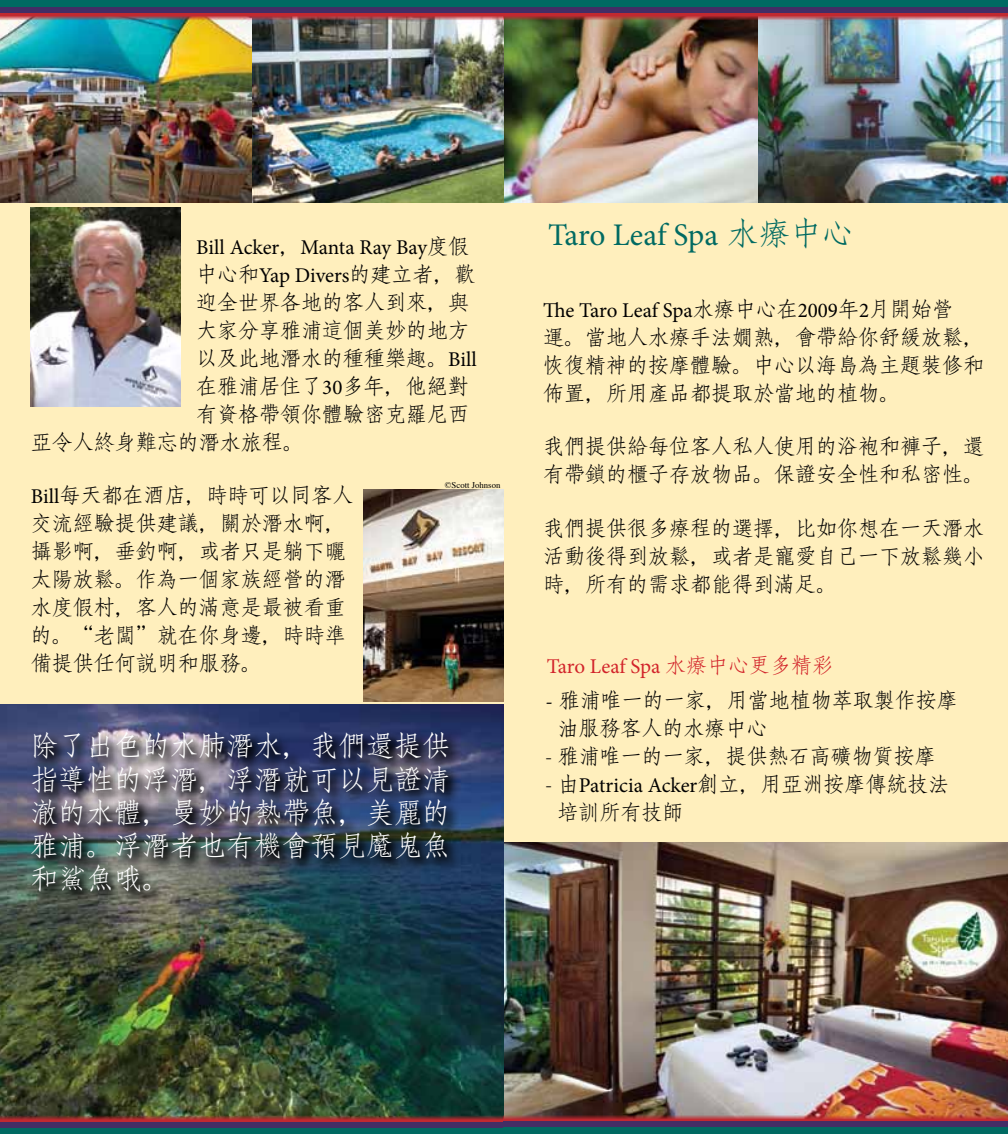
<style>
.page{position:relative;width:1008px;height:1134px;background:#fff}
.page>*{position:absolute;margin:0;border:0;box-sizing:border-box;transform-origin:0 0}
.t1{font:31.5px "Minion Pro";letter-spacing:-.01em;color:#006a62}
.t2{font:28px/33.2px "Adobe Fangsong Std";color:#fff;text-align:justify}
.t3{font:21px/28px "Adobe Fangsong Std";color:#000}
.t4{font:21px "Minion Pro";letter-spacing:-.005em;color:#000}
.t5{font:21px "Minion Pro";letter-spacing:-.01em;color:#d2232a}
.t6{font:8.75px "Times";color:#000}
.s1{font-family:"Adobe Fangsong Std"}
.s2{font-family:"Minion Pro"}
</style>
<div class="page">
<div style="left:0;top:9px;width:503px;height:834px;background:#ffefbd"></div>
<img style="left:0;top:21px;width:503px;height:181px">
<img style="left:0;top:704px;width:503px;height:410px">
<div style="left:0;top:7px;width:503px;height:6px;background:#442d65"></div>
<img style="left:0;top:13px;width:503px;height:8px">
<div style="left:0;top:0;width:503px;height:7px;background:#006a62"></div>
<div style="left:0;top:1122px;width:503px;height:6px;background:#442d65"></div>
<img style="left:0;top:1114px;width:503px;height:8px">
<div style="left:0;top:1128px;width:503px;height:6px;background:#006a62"></div>
<img style="left:31px;top:208px;width:150px;height:199px">
<img style="left:29px;top:729px;width:434px;height:177px">
<img style="left:364px;top:490px;width:139px;height:211px">
<div style="left:504px;top:9px;width:504px;height:843px;background:#ffefbd"></div>
<img style="left:757px;top:21px;width:251px;height:181px">
<img style="left:504px;top:21px;width:253px;height:182px">
<img style="left:504px;top:843px;width:504px;height:271px">
<div style="left:503px;top:7px;width:505px;height:6px;background:#442d65"></div>
<img style="left:503px;top:13px;width:505px;height:8px">
<div style="left:503px;top:0;width:505px;height:7px;background:#006a62"></div>
<div style="left:503px;top:1121px;width:505px;height:7px;background:#442d65"></div>
<img style="left:503px;top:1114px;width:505px;height:7px">
<div style="left:503px;top:1128px;width:505px;height:6px;background:#006a62"></div>
<p class="t4" style="left:196px;top:233px;width:274px">Bill Acker<span class="s1">，</span>Manta Ray Bay<span class="s1">度假</span></p>
<p class="t3" style="left:196px;top:260px;width:281px">中心和<span class="s2">Yap Divers</span>的建立者，歡</p>
<p class="t3" style="left:196px;top:288px;width:274px">迎全世界各地的客人到來，與</p>
<p class="t3" style="left:196px;top:316px;width:274px">大家分享雅浦這個美妙的地方</p>
<p class="t3" style="left:196px;top:344px;width:282px">以及此地潛水的種種樂趣。<span class="s2">Bill</span></p>
<p class="t3" style="left:196px;top:372px;width:274px">在雅浦居住了<span class="s2">30</span>多年，他絕對</p>
<p class="t3" style="left:196px;top:400px;width:274px">有資格帶領你體驗密克羅尼西</p>
<p class="t3" style="left:31px;top:428px;width:274px">亞令人終身難忘的潛水旅程。</p>
<p class="t3" style="left:31px;top:482px;width:324px"><span class="s2">Bill</span>每天都在酒店，時時可以同客人交流經驗提供建議，關於潛水啊，攝影啊，垂釣啊，或者只是躺下曬太陽放鬆。作為一個家族經營的潛水度假村，客人的滿意是最被看重的。“老闆”就在你身邊，時時準備提供任何説明和服務。</p>
<p class="t6" style="left:445px;top:477px;width:57px">©Scott Johnson</p>
<h2 class="t2" style="left:30px;top:730px;width:422px">除了出色的水肺潛水，我們還提供指導性的浮潛，浮潛就可以見證清澈的水體，曼妙的熱帶魚，美麗的雅浦。浮潛者也有機會預見魔鬼魚和鯊魚哦。</h2>
<h1 class="t1" style="left:548px;top:214px;width:307px">Taro Leaf Spa <span class="s1">水療中心</span></h1>
<p class="t4" style="left:543px;top:297px;width:412px">The Taro Leaf Spa<span class="s1">水療中心在</span>2009<span class="s1">年</span>2<span class="s1">月開始營</span></p>
<p class="t3" style="left:543px;top:324px;width:442px;text-align:justify">運。當地人水療手法嫺熟，會帶給你舒緩放鬆，恢復精神的按摩體驗。中心以海島為主題裝修和佈置，所用產品都提取於當地的植物。</p>
<p class="t3" style="left:543px;top:433px;width:442px">我們提供給每位客人私人使用的浴袍和褲子，還有帶鎖的櫃子存放物品。保證安全性和私密性。</p>
<p class="t3" style="left:543px;top:514px;width:442px;text-align:justify">我們提供很多療程的選擇，比如你想在一天潛水活動後得到放鬆，或者是寵愛自己一下放鬆幾小時，所有的需求都能得到滿足。</p>
<p class="t5" style="left:547px;top:652px;width:288px">Taro Leaf Spa <span class="s1">水療中心更多精彩</span></p>
<p class="t3" style="left:557px;top:687px;width:402px;text-indent:-12px"><span class="s2">-</span> 雅浦唯一的一家，用當地植物萃取製作按摩油服務客人的水療中心</p>
<p class="t3" style="left:546px;top:743px;width:392px">- 雅浦唯一的一家，提供熱石高礦物質按摩</p>
<p class="t3" style="left:557px;top:771px;width:394px;text-indent:-12px">- 由<span class="s2">Patricia Acker</span>創立，用亞洲按摩傳統技法培訓所有技師</p>
</div>
